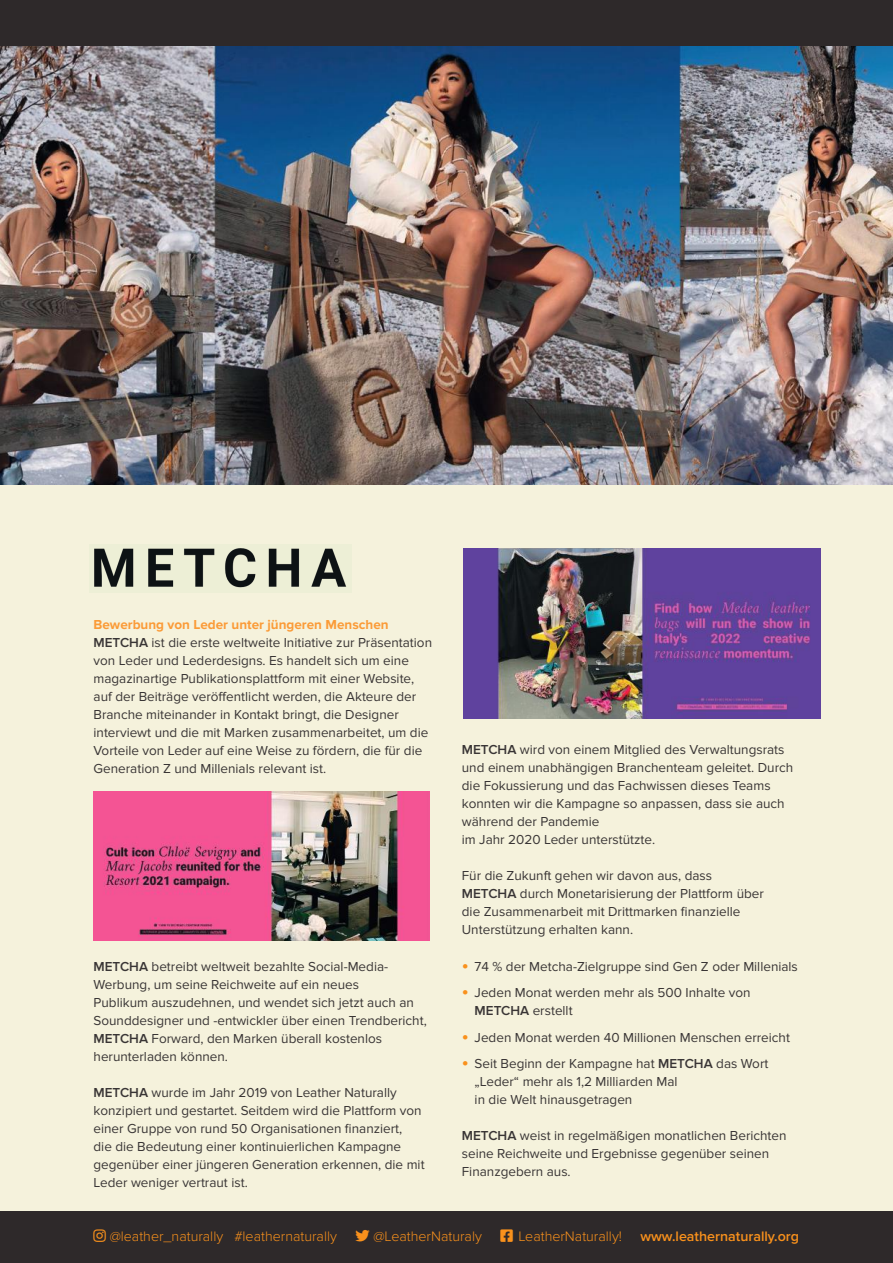
<style>
.page{position:relative;width:893px;height:1263px;background:#fff}
.page>*{position:absolute;margin:0;border:0;box-sizing:border-box;transform-origin:0 0}
.t1{font:300 14.25px "Proxima Nova";color:#f9911c}
.t2{font:600 14.25px "Proxima Nova";color:#f9911c}
.t3{font:13.5px/18px "Proxima Nova";color:#393535}
.s1{font-weight:700;color:#fb9b37}
.s2{font-weight:600}
.s3{font-weight:600;font-size:19.5px;color:#f9911c}
</style>
<div class="page">
<div style="left:0;top:51px;width:893px;height:1161px;background:#f5f2dc"></div>
<div style="left:0;top:0;width:893px;height:51px;background:#2e292a"></div>
<div style="left:0;top:1212px;width:893px;height:51px;background:#2e292a"></div>
<img style="left:94px;top:548px;width:253px;height:40px">
<img style="left:463px;top:549px;width:358px;height:170px">
<img style="left:94px;top:792px;width:335px;height:148px">
<img style="left:0;top:47px;width:893px;height:438px">
<p class="t3" style="left:94px;top:615px;width:340px"><span class="s1">Bewerbung von Leder unter jüngeren Menschen </span><span class="s2">METCHA</span> ist die erste weltweite Initiative zur Präsentation von Leder und Lederdesigns. Es handelt sich um eine magazinartige Publikationsplattform mit einer Website, auf der Beiträge veröffentlicht werden, die Akteure der Branche miteinander in Kontakt bringt, die Designer interviewt und die mit Marken zusammenarbeitet, um die Vorteile von Leder auf eine Weise zu fördern, die für die Generation Z und Millenials relevant ist.</p>
<p class="t3" style="left:94px;top:957px;width:335px"><span class="s2">METCHA</span> betreibt weltweit bezahlte Social-Media-Werbung, um seine Reichweite auf ein neues<br>Publikum auszudehnen, und wendet sich jetzt auch an Sounddesigner und -entwickler über einen Trendbericht, <span class="s2">METCHA</span> Forward, den Marken überall kostenlos herunterladen können.</p>
<p class="t3" style="left:94px;top:1083px;width:333px"><span class="s2">METCHA</span> wurde im Jahr 2019 von Leather Naturally konzipiert und gestartet. Seitdem wird die Plattform von einer Gruppe von rund 50 Organisationen finanziert,<br>die die Bedeutung einer kontinuierlichen Kampagne gegenüber einer jüngeren Generation erkennen, die mit Leder weniger vertraut ist.</p>
<p class="t3" style="left:462px;top:741px;width:333px"><span class="s2">METCHA</span> wird von einem Mitglied des Verwaltungsrats und einem unabhängigen Branchenteam geleitet. Durch die Fokussierung und das Fachwissen dieses Teams konnten wir die Kampagne so anpassen, dass sie auch während der Pandemie<br>im Jahr 2020 Leder unterstützte.</p>
<p class="t3" style="left:462px;top:867px;width:304px">Für die Zukunft gehen wir davon aus, dass <span class="s2">METCHA</span> durch Monetarisierung der Plattform über die Zusammenarbeit mit Drittmarken finanzielle Unterstützung erhalten kann.</p>
<p class="t3" style="left:462px;top:957px;width:337px"><span class="s3">•</span> 74 % der Metcha-Zielgruppe sind Gen Z oder Millenials</p>
<p class="t3" style="left:475px;top:984px;width:278px;text-indent:-13px"><span class="s3">•</span> Jeden Monat werden mehr als 500 Inhalte von<br><span class="s2">METCHA</span> erstellt</p>
<p class="t3" style="left:462px;top:1028px;width:330px"><span class="s3">•</span> Jeden Monat werden 40 Millionen Menschen erreicht</p>
<p class="t3" style="left:475px;top:1055px;width:295px;text-indent:-13px"><span class="s3">•</span> Seit Beginn der Kampagne hat <span class="s2">METCHA</span> das Wort „Leder“ mehr als 1,2 Milliarden Mal<br>in die Welt hinausgetragen</p>
<p class="t3" style="left:462px;top:1127px;width:326px"><span class="s2">METCHA</span> weist in regelmäßigen monatlichen Berichten seine Reichweite und Ergebnisse gegenüber seinen<br>Finanzgebern aus.</p>
<p class="t1" style="left:110px;top:1228px;width:229px">@leather_naturally #leathernaturally</p>
<p class="t1" style="left:373px;top:1228px;width:110px">@LeatherNaturaly</p>
<p class="t1" style="left:500px;top:1228px;width:123px">□□❑◆ LeatherNaturally!</p>
<p class="t2" style="left:640px;top:1228px;width:160px">www.leathernaturally.org</p>
</div>
